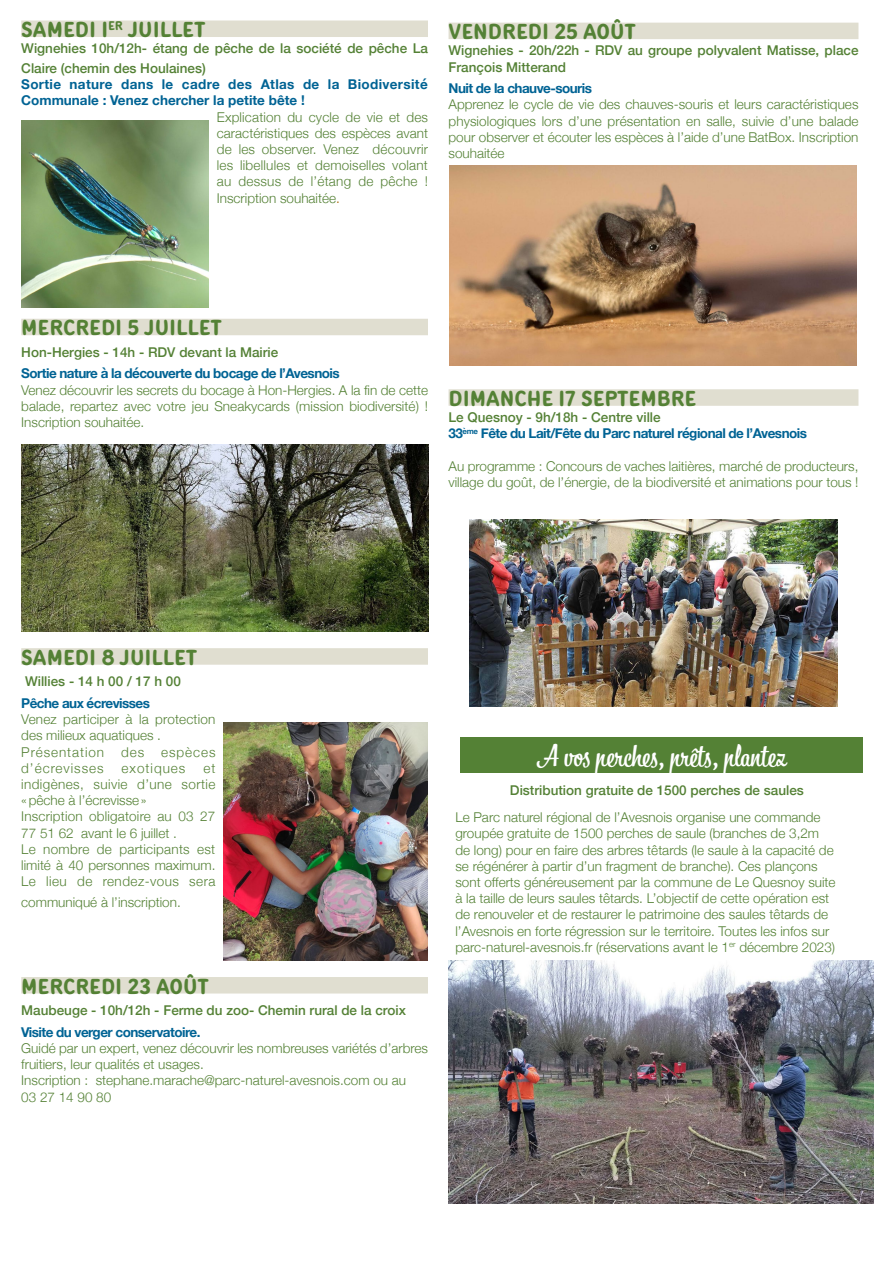
<style>
.page{position:relative;width:893px;height:1263px;background:#fff}
.page>*{position:absolute;margin:0;border:0;box-sizing:border-box;transform-origin:0 0}
.t1{font:30px "Bistro Script";color:#fff}
.t2{font:condensed 21px "Pinecone MVB";color:#548135}
.t3{font:300 13.5px/16.2px "Helvetica Neue";color:#548135}
.t4{font:500 13.5px/19.8px "Helvetica Neue";color:#548135}
.t5{font:700 13.5px/16.2px "Helvetica Neue";letter-spacing:-.04em;color:#006394}
.t6{font:700 13.5px/16.2px "Helvetica Neue";letter-spacing:.025em;color:#006394}
.t7{font:300 13.5px "Helvetica Neue";letter-spacing:.07em;color:#548135}
.s1{color:#ab6200}
.s2{font-weight:500;color:#548135}
</style>
<div class="page">
<div style="left:21px;top:21px;width:407px;height:16px;background:#e0ded0"></div>
<div style="left:21px;top:319px;width:407px;height:16px;background:#e0ded0"></div>
<div style="left:21px;top:648px;width:407px;height:17px;background:#e0ded0"></div>
<div style="left:21px;top:977px;width:407px;height:16px;background:#e0ded0"></div>
<div style="left:449px;top:23px;width:409px;height:16px;background:#e0ded0"></div>
<div style="left:449px;top:389px;width:409px;height:17px;background:#e0ded0"></div>
<img style="left:450px;top:166px;width:406px;height:200px">
<img style="left:224px;top:723px;width:203px;height:238px">
<img style="left:21px;top:120px;width:187px;height:187px">
<div style="left:460px;top:737px;width:403px;height:36px;background:#548135"></div>
<img style="left:449px;top:961px;width:425px;height:242px">
<img style="left:21px;top:445px;width:407px;height:186px">
<img style="left:469px;top:519px;width:369px;height:187px">
<h2 class="t2" style="left:21px;top:14px;width:186px">SAMEDI 1<sup>ER</sup> JUILLET</h2>
<p class="t4" style="left:21px;top:37px;width:408px">Wignehies 10h/12h- étang de pêche de la société de pêche La<br>Claire (chemin des Houlaines)</p>
<p class="t6" style="left:21px;top:77px;width:408px">Sortie nature dans le cadre des Atlas de la Biodiversité<br>Communale : Venez chercher la petite bête !</p>
<p class="t3" style="left:217px;top:108px;width:213px;text-align:justify">Explication du cycle de vie et des caractéristiques des espèces avant de les observer. Venez découvrir les libellules et demoiselles volant au dessus de l’étang de pêche !<br>Inscription souhaitée<span class="s1">.</span></p>
<h2 class="t2" style="left:449px;top:16px;width:189px">VENDREDI 25 AOÛT</h2>
<p class="t4" style="left:449px;top:41px;width:411px;line-height:16.2px">Wignehies - 20h/22h - RDV au groupe polyvalent Matisse, place<br>François Mitterand</p>
<p class="t5" style="left:449px;top:81px;width:145px">Nuit de la chauve-souris</p>
<p class="t3" style="left:449px;top:95px;width:412px;text-align:justify">Apprenez le cycle de vie des chauves-souris et leurs caractéristiques physiologiques lors d’une présentation en salle, suivie d’une balade pour observer et écouter les espèces à l’aide d’une BatBox. Inscription souhaitée</p>
<h2 class="t2" style="left:21px;top:312px;width:202px">MERCREDI 5 JUILLET</h2>
<p class="t4" style="left:21px;top:341px;width:259px">Hon-Hergies - 14h - RDV devant la Mairie</p>
<p class="t5" style="left:21px;top:366px;width:320px">Sortie nature à la découverte du bocage de l’Avesnois</p>
<p class="t3" style="left:21px;top:381px;width:408px;text-align:justify">Venez découvrir les secrets du bocage à Hon-Hergies. A la fin de cette balade, repartez avec votre jeu Sneakycards (mission biodiversité) !<br>Inscription souhaitée.</p>
<h2 class="t2" style="left:449px;top:383px;width:249px">DIMANCHE 17 SEPTEMBRE</h2>
<p class="t5" style="left:449px;top:409px;width:360px"><span class="s2">Le Quesnoy - 9h/18h - Centre ville<br></span>33<sup>ème</sup> Fête du Lait/Fête du Parc naturel régional de l’Avesnois</p>
<p class="t3" style="left:449px;top:457px;width:411px">Au programme : Concours de vaches laitières, marché de producteurs, village du goût, de l’énergie, de la biodiversité et animations pour tous !</p>
<h2 class="t2" style="left:21px;top:641px;width:178px">SAMEDI 8 JUILLET</h2>
<p class="t4" style="left:25px;top:670px;width:157px">Willies - 14 h 00 / 17 h 00</p>
<p class="t5" style="left:21px;top:695px;width:130px">Pêche aux écrevisses</p>
<p class="t3" style="left:21px;top:710px;width:196px">Venez participer à la protection des milieux aquatiques .<br>Présentation</p>
<p class="t3" style="left:121px;top:743px;width:25px">des</p>
<p class="t7" style="left:161px;top:741px;width:56px">espèces</p>
<p class="t7" style="left:21px;top:757px;width:84px">d’écrevisses</p>
<p class="t7" style="left:122px;top:757px;width:65px">exotiques</p>
<p class="t3" style="left:21px;top:759px;width:196px;text-indent:182px">et indigènes, suivie d’une sortie «pêche à l’écrevisse»<br>Inscription obligatoire au 03 27<br>77 51 62 avant le 6 juillet .<br>Le nombre de participants est limité à 40 personnes maximum.<br>Le lieu de rendez-vous sera</p>
<p class="t3" style="left:21px;top:893px;width:161px">communiqué à l’inscription.</p>
<h2 class="t2" style="left:21px;top:970px;width:189px">MERCREDI 23 AOÛT</h2>
<p class="t4" style="left:21px;top:999px;width:386px">Maubeuge - 10h/12h - Ferme du zoo- Chemin rural de la croix</p>
<p class="t5" style="left:21px;top:1024px;width:181px">Visite du verger conservatoire.</p>
<p class="t3" style="left:21px;top:1039px;width:408px">Guidé par un expert, venez découvrir les nombreuses variétés d’arbres fruitiers, leur qualités et usages.<br>Inscription : stephane.marache@parc-naturel-avesnois.com ou au<br>03 27 14 90 80</p>
<h1 class="t1" style="left:537px;top:738px;width:250px">A vos perches, prêts, plantez</h1>
<p class="t4" style="left:510px;top:779px;width:295px">Distribution gratuite de 1500 perches de saules</p>
<p class="t3" style="left:455px;top:808px;width:382px">Le Parc naturel régional de l’Avesnois organise une commande groupée gratuite de 1500 perches de saule (branches de 3,2m de long) pour en faire des arbres têtards (le saule à la capacité de se régénérer à partir d’un fragment de branche). Ces plançons sont offerts généreusement par la commune de Le Quesnoy suite à la taille de leurs saules têtards. L’objectif de cette opération est de renouveler et de restaurer le patrimoine des saules têtards de l’Avesnois en forte régression sur le territoire. Toutes les infos sur parc-naturel-avesnois.fr (réservations avant le 1<sup>er</sup> décembre 2023)</p>
</div>
